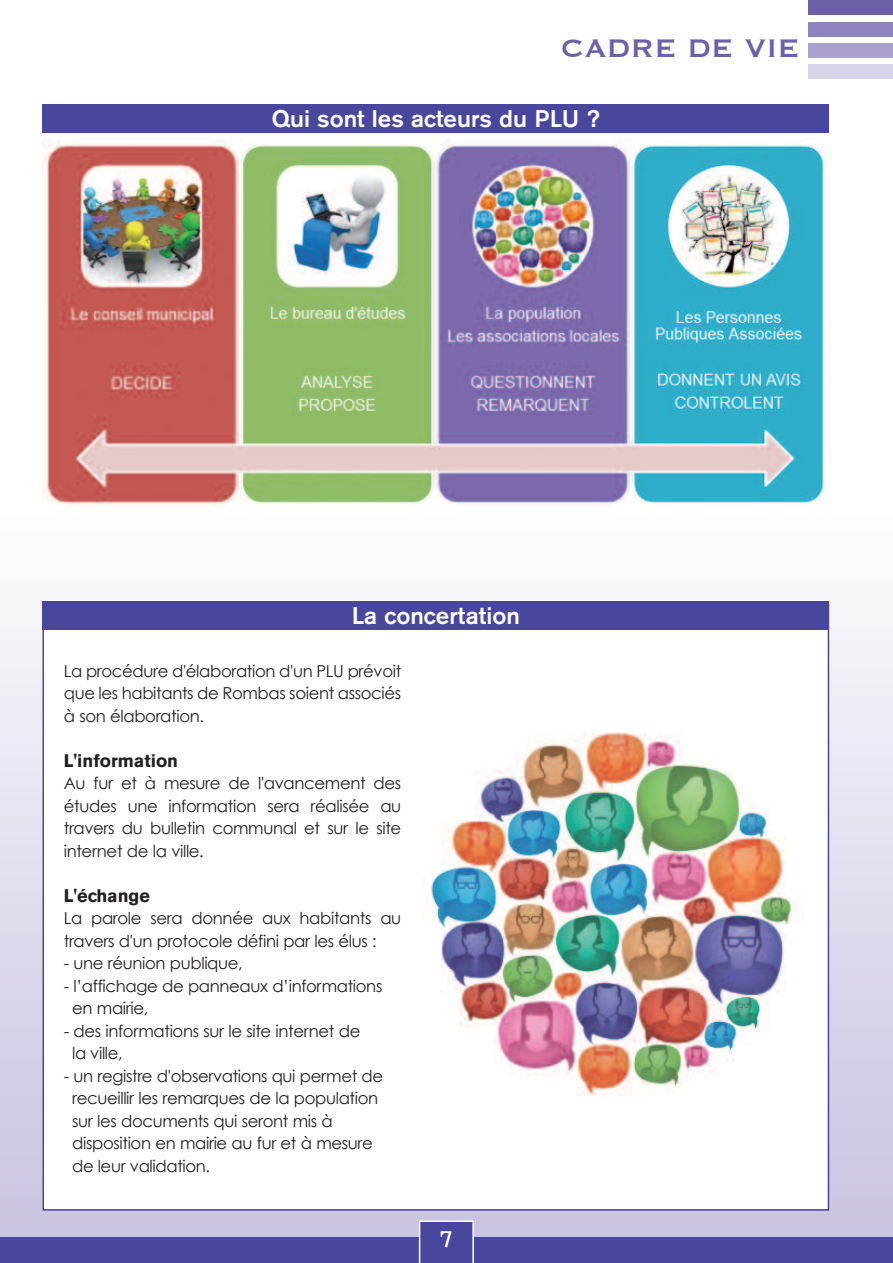
<style>
.page{position:relative;width:893px;height:1263px;background:#fff}
.page>*{position:absolute;margin:0;border:0;box-sizing:border-box;transform-origin:0 0}
.t1{font:33px "Copperplate";color:#6e5fa9}
.t2{font:500 24px "Akzidenz Grotesk BE";color:#fff}
.t3{font:500 22.5px "Blindfish";color:#fff}
.t4{font:700 18px "Akzidenz Grotesk BE";color:#231f20}
.t5{font:16.5px/22.5px "Century Gothic";letter-spacing:-.02em;color:#231f20}
</style>
<div class="page">
<div style="left:0;top:514px;width:893px;height:740px;background:linear-gradient(to bottom,#fafafc,#c2bcdd)"></div>
<div style="left:44px;top:605px;width:784px;height:604px;background:#fff"></div>
<div style="left:0;top:1237px;width:893px;height:26px;background:#48479d"></div>
<svg style="left:419px;top:1220px;width:55px;height:43px"></svg>
<div style="left:808px;top:0;width:85px;height:15px;background:#6e5fa9"></div>
<div style="left:808px;top:22px;width:85px;height:15px;background:#9084be"></div>
<div style="left:808px;top:43px;width:85px;height:15px;background:#aaa1ce"></div>
<div style="left:808px;top:65px;width:85px;height:14px;background:#d8d4ea"></div>
<div style="left:43px;top:104px;width:786px;height:29px;background:#48479d"></div>
<img style="left:43px;top:139px;width:786px;height:378px">
<img style="left:423px;top:732px;width:374px;height:365px">
<div style="left:43px;top:601px;width:786px;height:28px;background:#48479d"></div>
<h1 class="t1" style="left:561px;top:32px;width:240px">CADRE DE VIE</h1>
<h2 class="t2" style="left:272px;top:110px;width:330px">Qui sont les acteurs du PLU ?</h2>
<h2 class="t2" style="left:352px;top:607px;width:170px">La concertation</h2>
<p class="t5" style="left:64px;top:659px;width:339px;text-align:justify">La procédure d'élaboration d'un PLU prévoit que les habitants de Rombas soient associés à son élaboration.</p>
<p class="t4" style="left:64px;top:753px;width:116px">L'information</p>
<p class="t5" style="left:64px;top:772px;width:339px;text-align:justify">Au fur et à mesure de l'avancement des études une information sera réalisée au travers du bulletin communal et sur le site internet de la ville.</p>
<p class="t4" style="left:64px;top:888px;width:88px">L'échange</p>
<p class="t5" style="left:64px;top:907px;width:339px">La parole sera donnée aux habitants au travers d'un protocole défini par les élus :</p>
<p class="t5" style="left:64px;top:952px;width:180px">- une réunion publique,</p>
<p class="t5" style="left:72px;top:974px;width:312px;text-indent:-8px">- l’affichage de panneaux d’informations en mairie,</p>
<p class="t5" style="left:72px;top:1019px;width:290px;text-indent:-8px">- des informations sur le site internet de la ville,</p>
<p class="t5" style="left:72px;top:1064px;width:313px;text-indent:-8px">- un registre d'observations qui permet de recueillir les remarques de la population sur les documents qui seront mis à disposition en mairie au fur et à mesure de leur validation.</p>
<h3 class="t3" style="left:440px;top:1226px;width:14px">7</h3>
</div>
